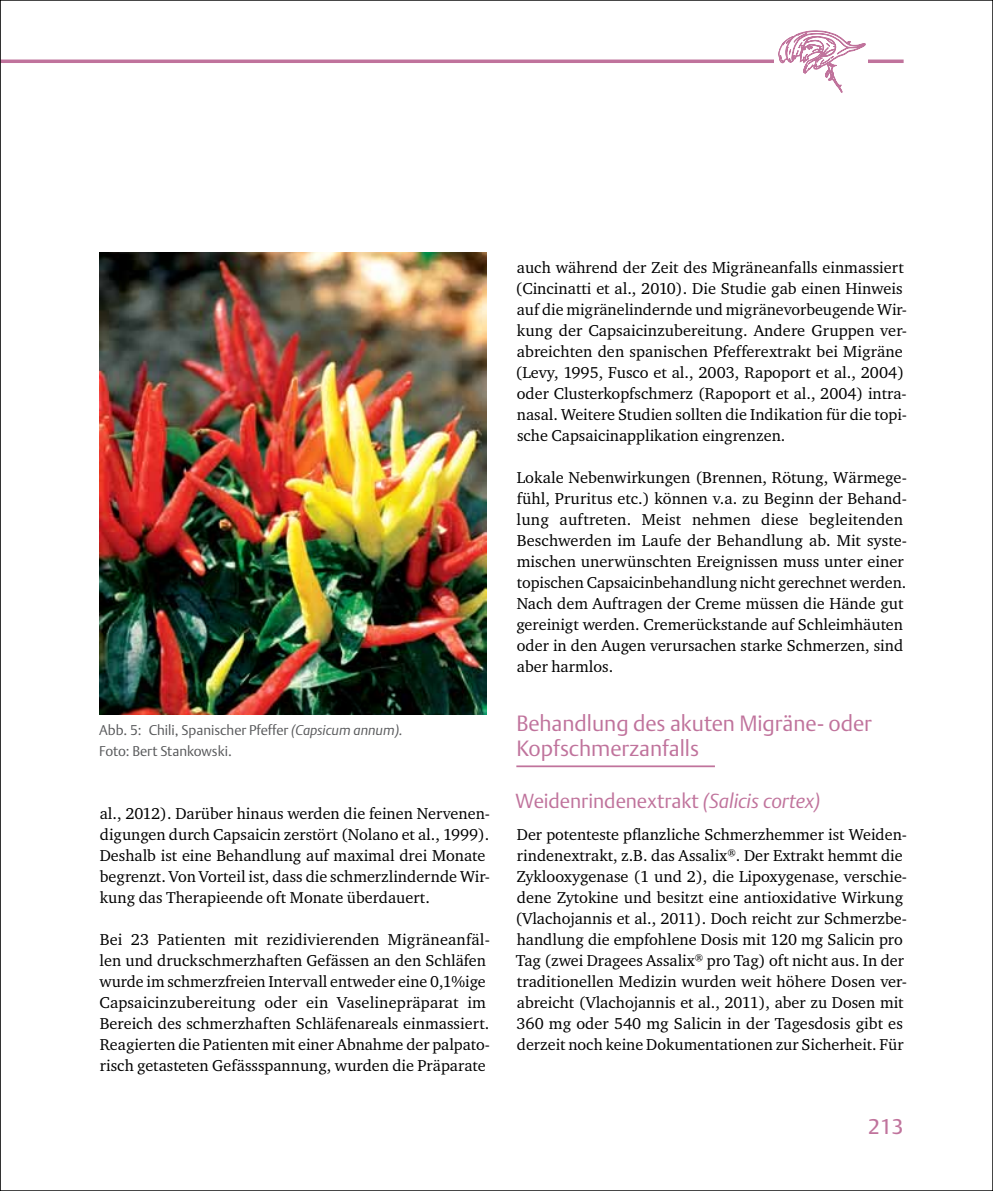
<style>
.page{position:relative;width:993px;height:1191px;background:#fff}
.page>*{position:absolute;margin:0;border:0;box-sizing:border-box;transform-origin:0 0}
.t1{font:300 21.88px/25.4px "DTL Argo T";color:#c0739c}
.t2{font:21px "DTL Argo T";color:#c0739c}
.t3{font:300 20.12px "DTL Argo T";color:#c0739c}
.t4{font:16.1px/21px "Charter ITC";color:#000}
.t5{font:300 14px/21px "DTL Argo T";letter-spacing:-.005em;color:#58595b}
.s1{font-style:italic}
</style>
<div class="page">
<hr style="left:0;top:60px;width:903px;height:3px;background:#c0739c">
<svg style="left:778px;top:31px;width:88px;height:62px"></svg>
<hr style="left:516px;top:765px;width:198px;height:2px;background:#c0739c">
<img style="left:99px;top:252px;width:387px;height:462px">
<p class="t5" style="left:99px;top:719px;width:305px">Abb. 5: Chili, Spanischer Pfeffer <span class="s1">(Capsicum annum).<br></span>Foto: Bert Stankowski.</p>
<p class="t4" style="left:100px;top:803px;width:392px">al., 2012). Darüber hinaus werden die feinen Nervenen&shy;digungen durch Capsaicin zerstört (Nolano et al., 1999).<br>Deshalb ist eine Behandlung auf maximal drei Monate begrenzt. Von Vorteil ist, dass die schmerzlindernde Wir&shy;kung das Therapieende oft Monate überdauert.</p>
<p class="t4" style="left:99px;top:929px;width:392px">Bei 23 Patienten mit rezidivierenden Migräneanfäl&shy;len und druckschmerzhaften Gefässen an den Schläfen wurde im schmerzfreien Intervall entweder eine 0,1%ige Capsaicinzubereitung oder ein Vaselinepräparat im Bereich des schmerzhaften Schläfenareals einmassiert.<br>Reagierten die Patienten mit einer Abnahme der palpato&shy;risch getasteten Gefässspannung, wurden die Präparate</p>
<p class="t4" style="left:515px;top:257px;width:393px">auch während der Zeit des Migräneanfalls einmassiert (Cincinatti et al., 2010). Die Studie gab einen Hinweis auf die migränelindernde und migränevorbeugende Wir&shy;kung der Capsaicinzubereitung. Andere Gruppen ver&shy;abreichten den spanischen Pfefferextrakt bei Migräne (Levy, 1995, Fusco et al., 2003, Rapoport et al., 2004) oder Clusterkopfschmerz (Rapoport et al., 2004) intra&shy;nasal. Weitere Studien sollten die Indikation für die topi&shy;sche Capsaicinapplikation eingrenzen.</p>
<p class="t4" style="left:516px;top:467px;width:392px">Lokale Nebenwirkungen (Brennen, Rötung, Wärmege&shy;fühl, Pruritus etc.) können v.a. zu Beginn der Behand&shy;lung auftreten. Meist nehmen diese begleitenden Beschwerden im Laufe der Behandlung ab. Mit syste&shy;mischen unerwünschten Ereignissen muss unter einer topischen Capsaicinbehandlung nicht gerechnet werden.<br>Nach dem Auftragen der Creme müssen die Hände gut gereinigt werden. Cremerückstande auf Schleimhäuten oder in den Augen verursachen starke Schmerzen, sind aber harmlos.</p>
<h1 class="t1" style="left:516px;top:710px;width:357px">Behandlung des akuten Migräne- oder<br>Kopfschmerzanfalls</h1>
<p class="t3" style="left:515px;top:789px;width:306px">Weidenrindenextrakt <span class="s1">(Salicis cortex)</span></p>
<p class="t4" style="left:515px;top:824px;width:393px">Der potenteste pflanzliche Schmerzhemmer ist Weiden&shy;rindenextrakt, z.B. das Assalix<sup>®</sup>. Der Extrakt hemmt die Zyklooxygenase (1 und 2), die Lipoxygenase, verschie&shy;dene Zytokine und besitzt eine antioxidative Wirkung (Vlachojannis et al., 2011). Doch reicht zur Schmerzbe&shy;handlung die empfohlene Dosis mit 120 mg Salicin pro Tag (zwei Dragees Assalix<sup>®</sup> pro Tag) oft nicht aus. In der traditionellen Medizin wurden weit höhere Dosen ver&shy;abreicht (Vlachojannis et al., 2011), aber zu Dosen mit 360 mg oder 540 mg Salicin in der Tagesdosis gibt es derzeit noch keine Dokumentationen zur Sicherheit. Für</p>
<h2 class="t2" style="left:868px;top:1114px;width:37px">213</h2>
</div>
